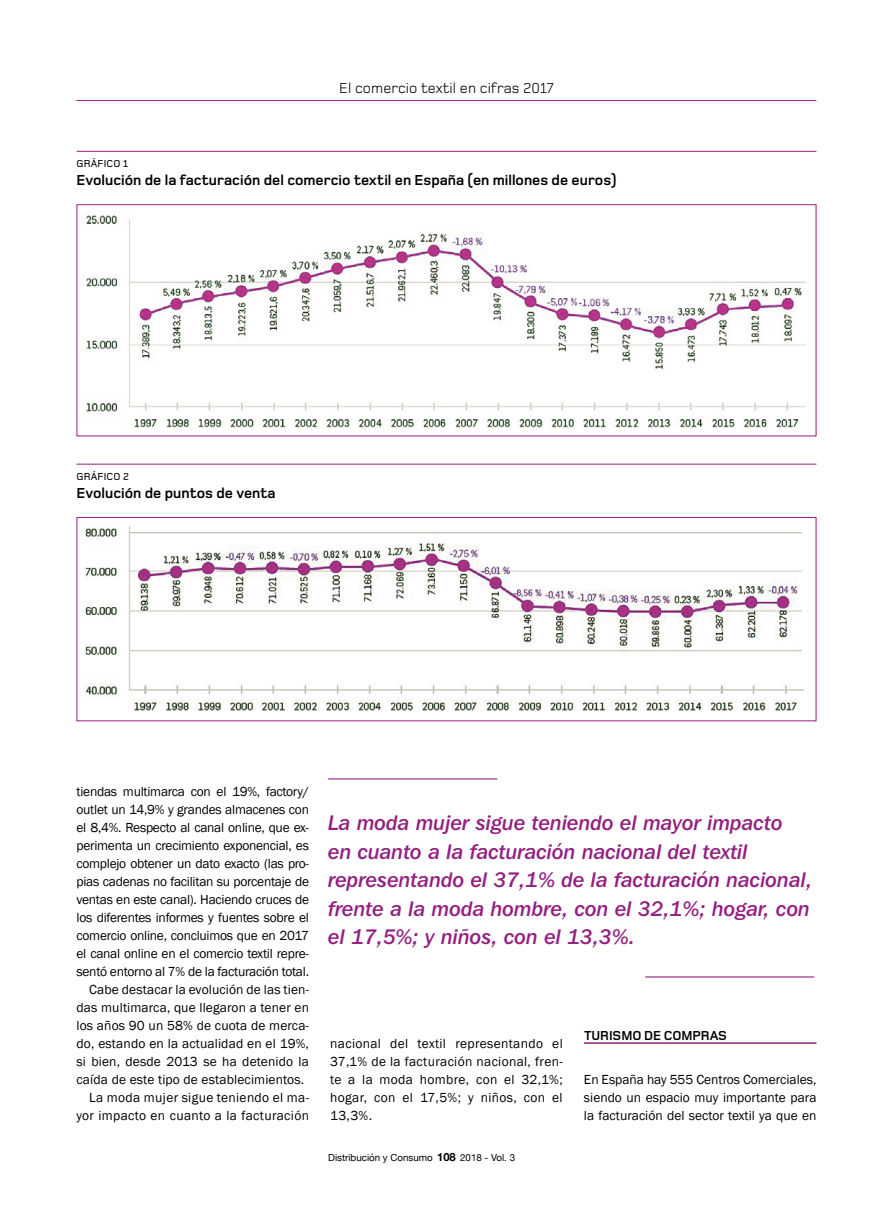
<style>
.page{position:relative;width:893px;height:1212px;background:#fff}
.page>*{position:absolute;margin:0;border:0;box-sizing:border-box;transform-origin:0 0}
.t1{font:21px/28.5px "Franklin Gothic IT Cby BT Med Ital";color:#942080}
.t2{font:700 15px "Foundry Monoline";color:#000}
.t3{font:15px "Foundry Monoline";color:#000}
.t4{font:13.5px/18px "Franklin Gothic";letter-spacing:-.02em;color:#000;text-align:justify}
.t5{font:13.5px "Franklin Gothic";letter-spacing:.01em;color:#000}
.t6{font:13.5px "Franklin Gothic";letter-spacing:.025em;color:#000}
.t7{font:700 13.5px "Foundry Monoline";letter-spacing:-.005em;color:#000}
.t8{font:700 11.25px "Helvetica Neue";color:#000}
.t9{font:500 10.5px "Foundry Monoline";letter-spacing:.015em;color:#000}
.t10{font:9.75px "Helvetica Neue";color:#000}
</style>
<div class="page">
<hr style="left:77px;top:151px;width:739px;height:1px;background:#942080">
<hr style="left:77px;top:464px;width:739px;height:1px;background:#942080">
<div style="left:77px;top:204px;width:739px;height:232px;border:1px solid #942080"></div>
<div style="left:77px;top:517px;width:739px;height:204px;border:1px solid #942080"></div>
<img style="left:86px;top:215px;width:720px;height:214px">
<img style="left:85px;top:526px;width:719px;height:185px">
<hr style="left:328px;top:778px;width:169px;height:1px;background:#942080">
<hr style="left:645px;top:976px;width:169px;height:1px;background:#942080">
<hr style="left:584px;top:1042px;width:232px;height:2px;background:#942080">
<hr style="left:77px;top:100px;width:739px;height:1px;background:#942080">
<p class="t3" style="left:339px;top:79px;width:216px">El comercio textil en cifras 2017</p>
<p class="t9" style="left:77px;top:158px;width:53px">GRÁFICO 1</p>
<p class="t2" style="left:77px;top:172px;width:542px">Evolución de la facturación del comercio textil en España (en millones de euros)</p>
<p class="t9" style="left:77px;top:471px;width:54px">GRÁFICO 2</p>
<p class="t2" style="left:77px;top:485px;width:201px">Evolución de puntos de venta</p>
<p class="t4" style="left:77px;top:783px;width:234px">tiendas multimarca con el 19%, factory/</p>
<p class="t4" style="left:77px;top:801px;width:234px">outlet un 14,9% y grandes almacenes con</p>
<p class="t4" style="left:77px;top:819px;width:234px">el 8,4%. Respecto al canal online, que ex-</p>
<p class="t4" style="left:77px;top:837px;width:234px">perimenta un crecimiento exponencial, es</p>
<p class="t4" style="left:77px;top:855px;width:234px">complejo obtener un dato exacto (las pro-</p>
<p class="t4" style="left:77px;top:873px;width:234px">pias cadenas no facilitan su porcentaje de</p>
<p class="t4" style="left:77px;top:891px;width:234px">ventas en este canal). Haciendo cruces de</p>
<p class="t4" style="left:77px;top:909px;width:234px">los diferentes informes y fuentes sobre el</p>
<p class="t4" style="left:77px;top:927px;width:234px">comercio online, concluimos que en 2017</p>
<p class="t4" style="left:77px;top:945px;width:234px">el canal online en el comercio textil repre-</p>
<p class="t4" style="left:77px;top:963px;width:234px">sentó entorno al 7% de la facturación total.</p>
<p class="t5" style="left:89px;top:981px;width:221px">Cabe destacar la evolución de las tien-</p>
<p class="t5" style="left:77px;top:999px;width:234px">das multimarca, que llegaron a tener en</p>
<p class="t5" style="left:77px;top:1017px;width:234px">los años 90 un 58% de cuota de merca-</p>
<p class="t5" style="left:77px;top:1035px;width:234px">do, estando en la actualidad en el 19%,</p>
<p class="t5" style="left:77px;top:1053px;width:234px">si bien, desde 2013 se ha detenido la</p>
<p class="t5" style="left:77px;top:1071px;width:229px">caída de este tipo de establecimientos.</p>
<p class="t6" style="left:89px;top:1089px;width:221px">La moda mujer sigue teniendo el ma-</p>
<p class="t6" style="left:77px;top:1107px;width:234px">yor impacto en cuanto a la facturación</p>
<h1 class="t1" style="left:328px;top:808px;width:486px">La moda mujer sigue teniendo el mayor impacto<br>en cuanto a la facturación nacional del textil representando el 37,1% de la facturación nacional, frente a la moda hombre, con el 32,1%; hogar, con el 17,5%; y niños, con el 13,3%.</h1>
<p class="t4" style="left:330px;top:1035px;width:234px">nacional del textil representando el 37,1% de la facturación nacional, fren&shy;te a la moda hombre, con el 32,1%; hogar, con el 17,5%; y niños, con el 13,3%.</p>
<p class="t8" style="left:437px;top:1148px;width:20px">108</p>
<p class="t10" style="left:328px;top:1150px;width:106px">Distribución y Consumo</p>
<p class="t10" style="left:460px;top:1150px;width:56px">2018 - Vol. 3</p>
<p class="t7" style="left:584px;top:1028px;width:144px">TURISMO DE COMPRAS</p>
<p class="t4" style="left:584px;top:1071px;width:234px">En España hay 555 Centros Comerciales, siendo un espacio muy importante para la facturación del sector textil ya que en</p>
</div>
